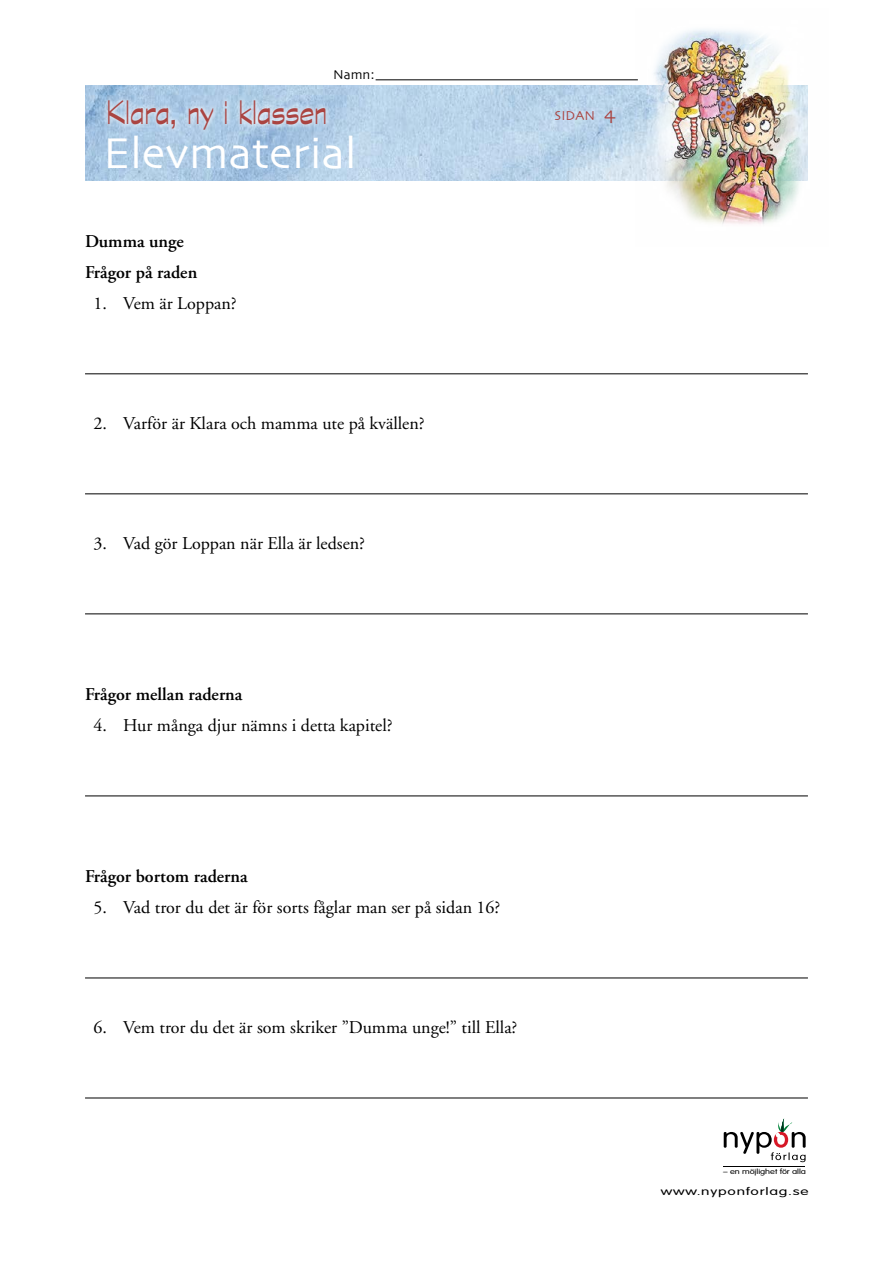
<style>
.page{position:relative;width:893px;height:1263px;background:#fff}
.page>*{position:absolute;margin:0;border:0;box-sizing:border-box;transform-origin:0 0}
.t1{font:45px "Skia";color:#fff}
.t2{font:37.5px "Graphite 374 wt 523 wd";color:#aa4441;scale:.84 1}
.t3{font:18px "Adobe Garamond";color:#000}
.t4{font:600 18px/31px "Adobe Garamond";color:#000}
.t5{font:13.5px "Skia";color:#aa4441}
.t6{font:13.5px "Skia";color:#000}
.t7{font:300 10.5px "VAG Rounded";letter-spacing:.05em;color:#000;scale:1.48 1}
.t8{font:300 7.2px "VAG Rounded";letter-spacing:-.005em;color:#000;scale:1.28 1}
.s1{font-size:19.5px}
</style>
<div class="page">
<img style="left:85px;top:85px;width:551px;height:95px">
<img style="left:636px;top:29px;width:172px;height:195px">
<div style="left:103px;top:95px;width:228px;height:40px;background:#fff;opacity:.75"></div>
<svg style="left:724px;top:1118px;width:82px;height:44px"></svg>
<hr style="left:724px;top:1167px;width:81px;height:1px;background:#000">
<hr style="left:376px;top:79px;width:262px;height:1px;background:#000">
<hr style="left:85px;top:373px;width:723px;height:1px;background:#000">
<hr style="left:85px;top:493px;width:723px;height:1px;background:#000">
<hr style="left:85px;top:613px;width:723px;height:1px;background:#000">
<hr style="left:85px;top:795px;width:723px;height:1px;background:#000">
<hr style="left:85px;top:977px;width:723px;height:1px;background:#000">
<hr style="left:85px;top:1097px;width:723px;height:1px;background:#000">
<p class="t6" style="left:333px;top:67px;width:43px">Namn:</p>
<h2 class="t2" style="left:106px;top:92px;width:264px">Klara, ny i klassen</h2>
<p class="t5" style="left:555px;top:107px;width:62px">SIDAN <span class="s1">4</span></p>
<h1 class="t1" style="left:103px;top:126px;width:255px">Elevmaterial</h1>
<p class="t4" style="left:85px;top:226px;width:114px">Dumma unge<br>Frågor på raden</p>
<p class="t3" style="left:94px;top:294px;width:145px">1. Vem är Loppan?</p>
<p class="t3" style="left:94px;top:414px;width:333px">2. Varför är Klara och mamma ute på kvällen?</p>
<p class="t3" style="left:94px;top:534px;width:273px">3. Vad gör Loppan när Ella är ledsen?</p>
<p class="t4" style="left:85px;top:679px;width:159px">Frågor mellan raderna</p>
<p class="t3" style="left:94px;top:716px;width:301px">4. Hur många djur nämns i detta kapitel?</p>
<p class="t4" style="left:85px;top:861px;width:164px">Frågor bortom raderna</p>
<p class="t3" style="left:94px;top:898px;width:408px">5. Vad tror du det är för sorts fåglar man ser på sidan 16?</p>
<p class="t3" style="left:94px;top:1018px;width:425px">6. Vem tror du det är som skriker ”Dumma unge!” till Ella?</p>
<p class="t8" style="left:723px;top:1167px;width:66px">– en möjlighet för alla</p>
<p class="t7" style="left:661px;top:1185px;width:101px">www.nyponforlag.se</p>
</div>
